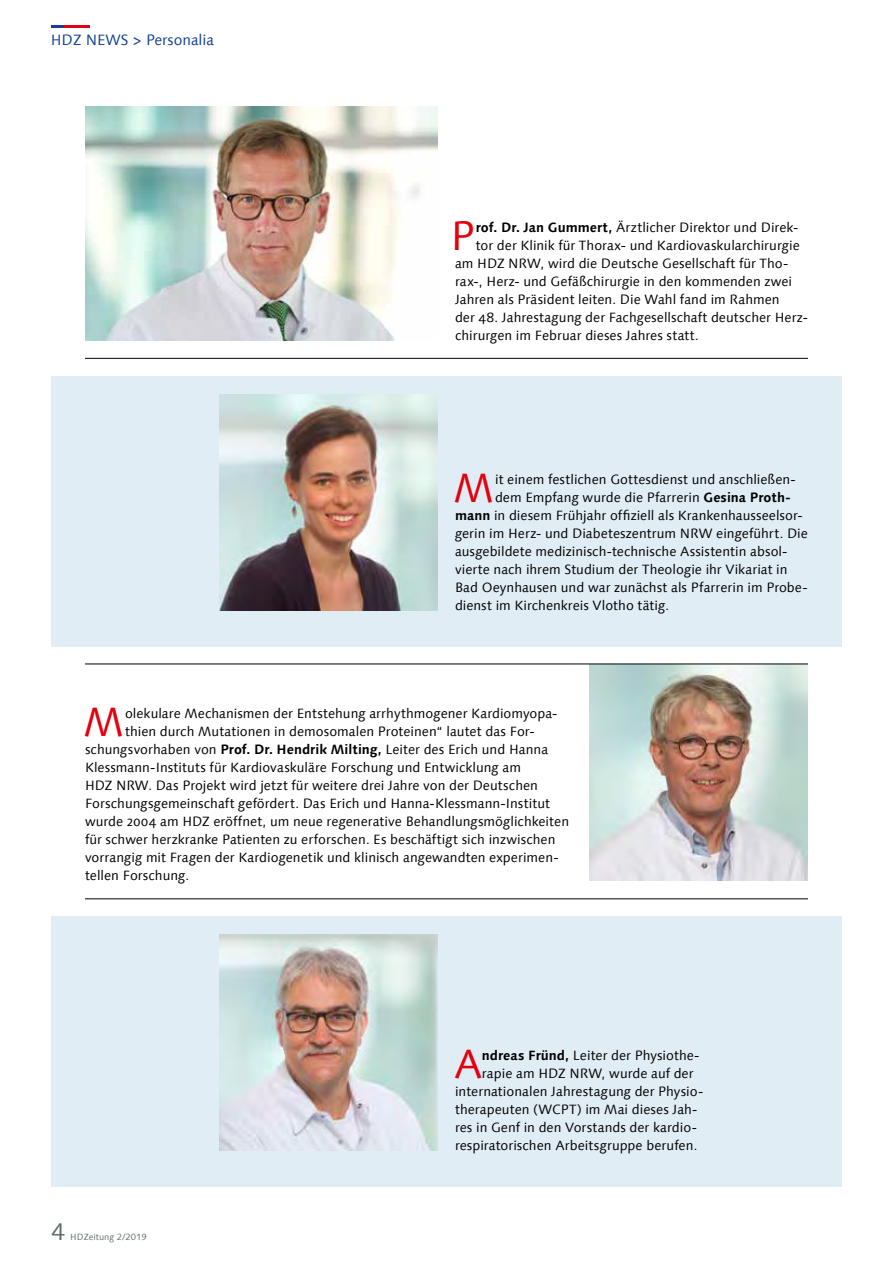
<style>
.page{position:relative;width:893px;height:1263px;background:#fff}
.page>*{position:absolute;margin:0;border:0;box-sizing:border-box;transform-origin:0 0}
.t1{font:41.1px "Linotype Syntax Com";color:#e3000f}
.t2{font:24px "Linotype Syntax Com";color:#61706d}
.t3{font:15px "Linotype Syntax Com";color:#134094}
.t4{font:13.5px "Linotype Syntax Com";color:#000}
.t5{font:9px "Linotype Syntax Com";color:#61706d}
.s1{font-weight:700}
</style>
<div class="page">
<hr style="left:64px;top:26px;width:25px;height:2px;background:#e3000f">
<svg style="left:51px;top:26px;width:13px;height:2px"></svg>
<div style="left:51px;top:916px;width:791px;height:270px;background:#e1edf5"></div>
<div style="left:51px;top:376px;width:791px;height:270px;background:#e1edf5"></div>
<hr style="left:85px;top:358px;width:723px;height:1px;background:#000">
<hr style="left:85px;top:898px;width:723px;height:1px;background:#000">
<img style="left:85px;top:106px;width:353px;height:234px">
<img style="left:220px;top:394px;width:218px;height:216px">
<img style="left:590px;top:664px;width:218px;height:216px">
<img style="left:220px;top:934px;width:218px;height:216px">
<hr style="left:85px;top:663px;width:723px;height:1px;background:#000">
<p class="t3" style="left:51px;top:31px;width:165px">HDZ NEWS &gt; Personalia</p>
<h1 class="t1" style="left:450px;top:210px;width:26px">P</h1>
<p class="t4" style="left:476px;top:219px;width:324px"><span class="s1">rof. Dr. Jan Gummert,</span> Ärztlicher Direktor und Direk-</p>
<p class="t4" style="left:476px;top:237px;width:325px">tor der Klinik für Thorax- und Kardiovaskularchirurgie</p>
<p class="t4" style="left:455px;top:255px;width:335px">am HDZ NRW, wird die Deutsche Gesellschaft für Tho-</p>
<p class="t4" style="left:455px;top:273px;width:339px">rax-, Herz- und Gefäßchirurgie in den kommenden zwei</p>
<p class="t4" style="left:455px;top:291px;width:326px">Jahren als Präsident leiten. Die Wahl fand im Rahmen</p>
<p class="t4" style="left:455px;top:309px;width:354px">der 48. Jahrestagung der Fachgesellschaft deutscher Herz-</p>
<p class="t4" style="left:455px;top:327px;width:245px">chirurgen im Februar dieses Jahres statt.</p>
<h1 class="t1" style="left:453px;top:462px;width:42px">M</h1>
<p class="t4" style="left:495px;top:471px;width:302px">it einem festlichen Gottesdienst und anschließen-</p>
<p class="t4" style="left:495px;top:489px;width:297px">dem Empfang wurde die Pfarrerin <span class="s1">Gesina Proth-</span></p>
<p class="t4" style="left:455px;top:507px;width:349px"><span class="s1">mann</span> in diesem Frühjahr offiziell als Krankenhausseelsor-</p>
<p class="t4" style="left:455px;top:525px;width:354px">gerin im Herz- und Diabeteszentrum NRW eingeführt. Die</p>
<p class="t4" style="left:455px;top:543px;width:334px">ausgebildete medizinisch-technische Assistentin absol-</p>
<p class="t4" style="left:455px;top:561px;width:334px">vierte nach ihrem Studium der Theologie ihr Vikariat in</p>
<p class="t4" style="left:455px;top:579px;width:354px">Bad Oeynhausen und war zunächst als Pfarrerin im Probe-</p>
<p class="t4" style="left:455px;top:597px;width:216px">dienst im Kirchenkreis Vlotho tätig.</p>
<h1 class="t1" style="left:84px;top:696px;width:42px">M</h1>
<p class="t4" style="left:125px;top:705px;width:434px">olekulare Mechanismen der Entstehung arrhythmogener Kardiomyopa-</p>
<p class="t4" style="left:125px;top:723px;width:411px">thien durch Mutationen in demosomalen Proteinen“ lautet das For-</p>
<p class="t4" style="left:85px;top:741px;width:465px">schungsvorhaben von <span class="s1">Prof. Dr. Hendrik Milting,</span> Leiter des Erich und Hanna</p>
<p class="t4" style="left:85px;top:759px;width:438px">Klessmann-Instituts für Kardiovaskuläre Forschung und Entwicklung am</p>
<p class="t4" style="left:85px;top:777px;width:454px">HDZ NRW. Das Projekt wird jetzt für weitere drei Jahre von der Deutschen</p>
<p class="t4" style="left:85px;top:795px;width:467px">Forschungsgemeinschaft gefördert. Das Erich und Hanna-Klessmann-Institut</p>
<p class="t4" style="left:85px;top:813px;width:486px">wurde 2004 am HDZ eröffnet, um neue regenerative Behandlungsmöglichkeiten</p>
<p class="t4" style="left:85px;top:831px;width:472px">für schwer herzkranke Patienten zu erforschen. Es beschäftigt sich inzwischen</p>
<p class="t4" style="left:85px;top:849px;width:475px">vorrangig mit Fragen der Kardiogenetik und klinisch angewandten experimen-</p>
<p class="t4" style="left:85px;top:867px;width:106px">tellen Forschung.</p>
<h2 class="t2" style="left:51px;top:1217px;width:16px">4</h2>
<p class="t5" style="left:70px;top:1232px;width:78px">HDZeitung 2/2019</p>
<h1 class="t1" style="left:454px;top:1038px;width:30px">A</h1>
<p class="t4" style="left:482px;top:1047px;width:219px"><span class="s1">ndreas Fründ,</span> Leiter der Physiothe-</p>
<p class="t4" style="left:482px;top:1065px;width:213px">rapie am HDZ NRW, wurde auf der</p>
<p class="t4" style="left:455px;top:1083px;width:250px">internationalen Jahrestagung der Physio-</p>
<p class="t4" style="left:455px;top:1101px;width:244px">therapeuten (WCPT) im Mai dieses Jah-</p>
<p class="t4" style="left:455px;top:1119px;width:243px">res in Genf in den Vorstands der kardio-</p>
<p class="t4" style="left:455px;top:1137px;width:244px">respiratorischen Arbeitsgruppe berufen.</p>
</div>
